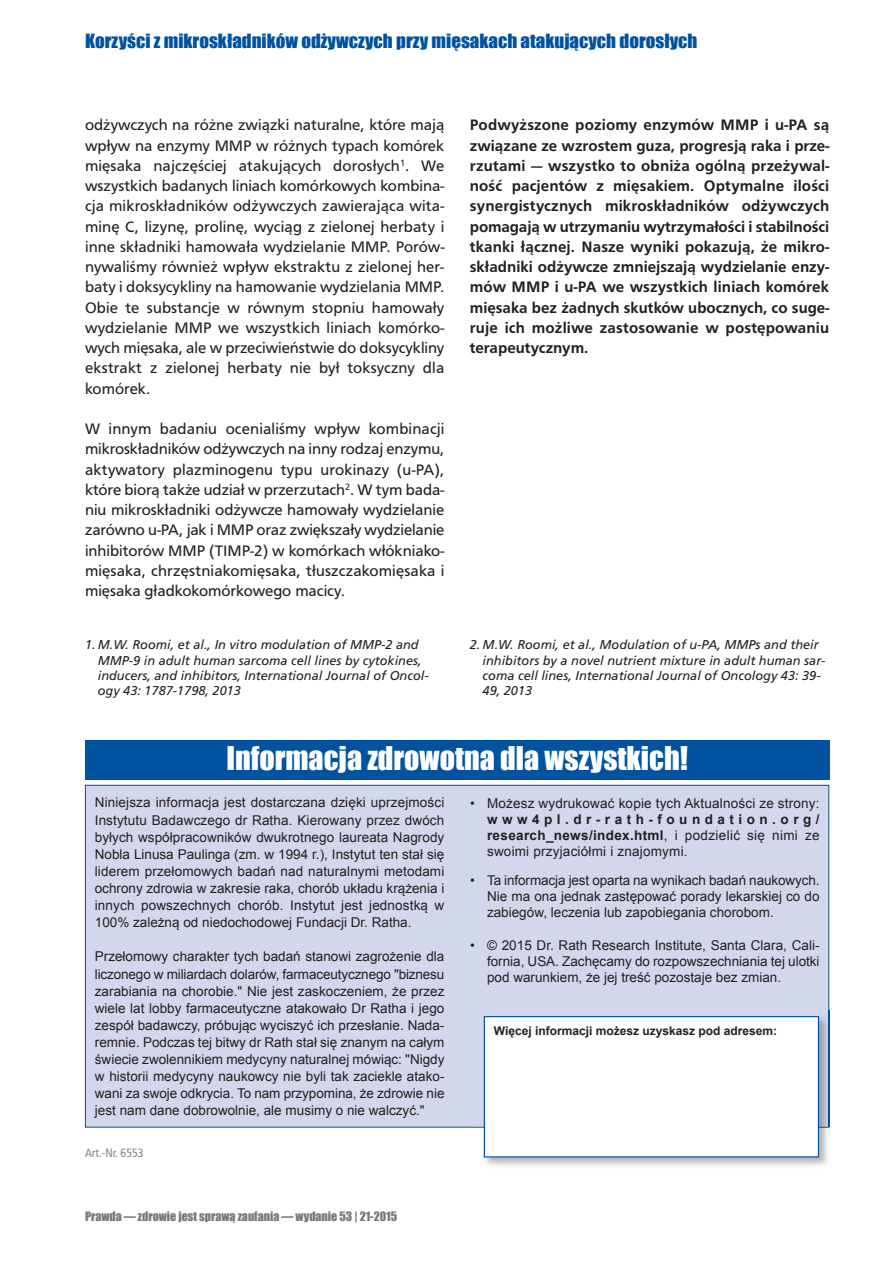
<style>
.page{position:relative;width:893px;height:1263px;background:#fff}
.page>*{position:absolute;margin:0;border:0;box-sizing:border-box;transform-origin:0 0}
.t1{font:30px "Impact";color:#fff}
.t2{font:18px "Impact";color:#0153a0;scale:1.05 1}
.t3{font:15.75px/20.2px "F015 TCE";color:#231f20;text-align:justify}
.t4{font:500 15.75px/20.2px "F015 TCE";letter-spacing:.01em;color:#231f20;text-align:justify}
.t5{font:13.5px/17.1px "Arial";color:#231f20;text-align:justify}
.t6{font:700 13.5px/16.2px "Arial";letter-spacing:.335em;color:#231f20;text-align:justify}
.t7{font:italic 12.75px/15.3px "Frutiger LT";color:#231f20}
.t8{font:12px "Impact";color:#76787b}
.t9{font:700 12px "Arial";color:#231f20}
.t10{font:condensed 12px "Frutiger LT";color:#808285}
.s1{font-weight:400}
</style>
<div class="page">
<div style="left:86px;top:786px;width:742px;height:341px;background:#d2d7eb"></div>
<div style="left:85px;top:740px;width:744px;height:40px;background:#0153a0"></div>
<img style="left:478px;top:1011px;width:352px;height:155px">
<img style="left:478px;top:1127px;width:351px;height:1px">
<img style="left:828px;top:1011px;width:1px;height:116px">
<div style="left:485px;top:1017px;width:333px;height:139px;background:#fff"></div>
<div style="left:484px;top:1016px;width:335px;height:141px;border:1px solid #0153a0"></div>
<h2 class="t2" style="left:85px;top:30px;width:585px">Korzyści z mikroskładników odżywczych przy mięsakach atakujących dorosłych</h2>
<p class="t3" style="left:85px;top:115px;width:361px">odżywczych na różne związki naturalne, które mają wpływ na enzymy MMP w różnych typach komórek mięsaka najczęściej atakujących dorosłych<sup>1</sup>. We wszystkich badanych liniach komórkowych kombina&shy;cja mikroskładników odżywczych zawierająca wita&shy;minę C, lizynę, prolinę, wyciąg z zielonej herbaty i inne składniki hamowała wydzielanie MMP. Porów&shy;nywaliśmy również wpływ ekstraktu z zielonej her&shy;baty i doksycykliny na hamowanie wydzielania MMP.<br>Obie te substancje w równym stopniu hamowały wydzielanie MMP we wszystkich liniach komórko&shy;wych mięsaka, ale w przeciwieństwie do doksycykliny ekstrakt z zielonej herbaty nie był toksyczny dla komórek.</p>
<p class="t3" style="left:85px;top:419px;width:361px">W innym badaniu ocenialiśmy wpływ kombinacji mikroskładników odżywczych na inny rodzaj enzymu, aktywatory plazminogenu typu urokinazy (u-PA), które biorą także udział w przerzutach<sup>2</sup>. W tym bada&shy;niu mikroskładniki odżywcze hamowały wydzielanie zarówno u-PA, jak i MMP oraz zwiększały wydzielanie inhibitorów MMP (TIMP-2) w komórkach włókniako&shy;mięsaka, chrzęstniakomięsaka, tłuszczakomięsaka i mięsaka gładkokomórkowego macicy.</p>
<p class="t4" style="left:470px;top:115px;width:361px">Podwyższone poziomy enzymów MMP i u-PA są związane ze wzrostem guza, progresją raka i prze&shy;rzutami — wszystko to obniża ogólną przeżywal&shy;ność pacjentów z mięsakiem. Optymalne ilości synergistycznych mikroskładników odżywczych pomagają w utrzymaniu wytrzymałości i stabilności tkanki łącznej. Nasze wyniki pokazują, że mikro&shy;składniki odżywcze zmniejszają wydzielanie enzy&shy;mów MMP i u-PA we wszystkich liniach komórek mięsaka bez żadnych skutków ubocznych, co suge&shy;ruje ich możliwe zastosowanie w postępowaniu terapeutycznym.</p>
<p class="t7" style="left:98px;top:638px;width:332px;text-indent:-13px">1. M.W. Roomi, et al., In vitro modulation of MMP-2 and MMP-9 in adult human sarcoma cell lines by cytokines, inducers, and inhibitors, International Journal of Oncol&shy;ogy 43: 1787-1798, 2013</p>
<p class="t7" style="left:483px;top:638px;width:344px;text-indent:-13px">2. M.W. Roomi, et al., Modulation of u-PA, MMPs and their inhibitors by a novel nutrient mixture in adult human sar&shy;coma cell lines, International Journal of Oncology 43: 39- 49, 2013</p>
<h1 class="t1" style="left:226px;top:740px;width:463px">Informacja zdrowotna dla wszystkich!</h1>
<p class="t5" style="left:95px;top:794px;width:351px">Niniejsza informacja jest dostarczana dzięki uprzejmości Instytutu Badawczego dr Ratha. Kierowany przez dwóch byłych współpracowników dwukrotnego laureata Nagrody Nobla Linusa Paulinga (zm. w 1994 r.), Instytut ten stał się liderem przełomowych badań nad naturalnymi metodami ochrony zdrowia w zakresie raka, chorób układu krążenia i innych powszechnych chorób. Instytut jest jednostką w 100% zależną od niedochodowej Fundacji Dr. Ratha.</p>
<p class="t5" style="left:95px;top:948px;width:351px">Przełomowy charakter tych badań stanowi zagrożenie dla liczonego w miliardach dolarów, farmaceutycznego "biznesu zarabiania na chorobie." Nie jest zaskoczeniem, że przez wiele lat lobby farmaceutyczne atakowało Dr Ratha i jego zespół badawczy, próbując wyciszyć ich przesłanie. Nada&shy;remnie. Podczas tej bitwy dr Rath stał się znanym na całym świecie zwolennikiem medycyny naturalnej mówiąc: "Nigdy w historii medycyny naukowcy nie byli tak zaciekle atako&shy;wani za swoje odkrycia. To nam przypomina, że zdrowie nie jest nam dane dobrowolnie, ale musimy o nie walczyć."</p>
<p class="t10" style="left:85px;top:1148px;width:60px">Art.-Nr. 6553</p>
<p class="t8" style="left:85px;top:1209px;width:314px">Prawda — zdrowie jest sprawą zaufania — wydanie 53 | 21-2015</p>
<p class="t5" style="left:470px;top:794px;width:351px">• Możesz wydrukować kopie tych Aktualności ze strony:</p>
<p class="t6" style="left:487px;top:811px;width:334px">www4pl.dr-rath-foundation.org/ research_news/index.html<span class="s1">, i podzielić się nimi ze swoimi przyjaciółmi i znajomymi.</span></p>
<p class="t5" style="left:487px;top:872px;width:334px;line-height:16.2px;text-indent:-17px">• Ta informacja jest oparta na wynikach badań naukowych.<br>Nie ma ona jednak zastępować porady lekarskiej co do zabiegów, leczenia lub zapobiegania chorobom.</p>
<p class="t5" style="left:487px;top:937px;width:334px;line-height:16.2px;text-indent:-17px">• © 2015 Dr. Rath Research Institute, Santa Clara, Cali&shy;fornia, USA. Zachęcamy do rozpowszechniania tej ulotki pod warunkiem, że jej treść pozostaje bez zmian.</p>
<p class="t9" style="left:494px;top:1024px;width:285px">Więcej informacji możesz uzyskasz pod adresem:</p>
</div>
